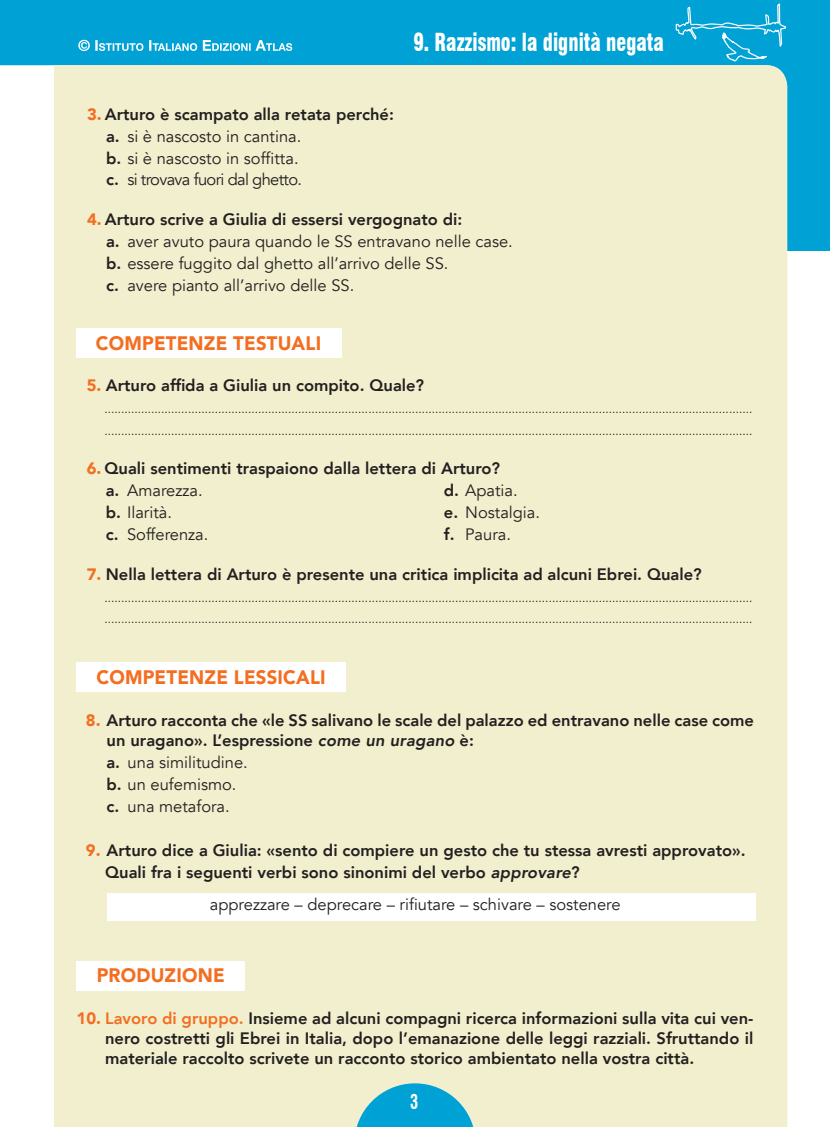
<style>
.page{position:relative;width:830px;height:1127px;background:#fff}
.page>*{position:absolute;margin:0;border:0;box-sizing:border-box;transform-origin:0 0}
.t1{font:900 condensed 24.3px "Swiss 721 BT";color:#fff;scale:.82 1}
.t2{font:700 condensed 19.8px "Swiss 721 BT";color:#fff;scale:.82 1}
.t3{font:900 19.5px "Avenir";letter-spacing:.01em;color:#f36e21;scale:.95 1}
.t4{font:800 16.5px/21.9px "Avenir";color:#231f20}
.t5{font:16.5px/21.9px "Avenir";color:#231f20}
.t6{font:12px/21.9px "Avenir";color:#231f20}
.s1{font-weight:900;color:#f36e21}
.s2{font-weight:800}
.s3{font-weight:400}
.s4{font-style:italic}
.s5{color:#f36e21}
</style>
<div class="page">
<div style="left:0;top:0;width:829px;height:251px;background:#00a2d5"></div>
<div style="left:0;top:65px;width:54px;height:186px;background:#fff"></div>
<svg style="left:675px;top:4px;width:111px;height:58px"></svg>
<svg style="left:78px;top:40px;width:214px;height:11px"></svg>
<div style="left:54px;top:65px;width:733px;height:1062px;background:#f1efcd"></div>
<div style="left:107px;top:893px;width:648px;height:28px;background:#fff"></div>
<div style="left:76px;top:662px;width:269px;height:29px;background:#fff"></div>
<div style="left:77px;top:961px;width:168px;height:29px;background:#fff"></div>
<div style="left:76px;top:328px;width:265px;height:29px;background:#fff"></div>
<svg style="left:354px;top:1083px;width:121px;height:44px;background:#47b8d2"></svg>
<h1 class="t1" style="left:413px;top:28px;width:307px">9. Razzismo: la dignità negata</h1>
<h3 class="t5" style="left:106px;top:103px;width:289px;text-indent:-19px"><span class="s1">3.</span> <span class="s2">Arturo è scampato alla retata perché: a.</span> si è nascosto in cantina.<br><span class="s2">b.</span> si è nascosto in soffitta.<br><span class="s2">c.</span> si trovava fuori dal ghetto.</h3>
<h3 class="t5" style="left:106px;top:209px;width:408px;text-indent:-19px"><span class="s1">4.</span> <span class="s2">Arturo scrive a Giulia di essersi vergognato di:<br>a.</span> aver avuto paura quando le SS entravano nelle case. <span class="s2">b.</span> essere fuggito dal ghetto all’arrivo delle SS.<br><span class="s2">c.</span> avere pianto all’arrivo delle SS.</h3>
<h3 class="t3" style="left:96px;top:326px;width:238px">COMPETENZE TESTUALI</h3>
<h3 class="t4" style="left:87px;top:373px;width:339px"><span class="s1">5.</span> Arturo affida a Giulia un compito. Quale?</h3>
<p class="t6" style="left:104px;top:398px;width:649px">.................................................................................................................................................................................................. ..................................................................................................................................................................................................</p>
<h3 class="t4" style="left:106px;top:456px;width:395px;text-indent:-19px"><span class="s1">6.</span> Quali sentimenti traspaiono dalla lettera di Arturo? a. <span class="s3">Amarezza.<br></span>b. <span class="s3">Ilarità.<br></span>c. <span class="s3">Sofferenza.</span></h3>
<h3 class="t5" style="left:443px;top:480px;width:98px"><span class="s2">d.</span> Apatia.<br><span class="s2">e.</span> Nostalgia. <span class="s2">f.</span> Paura.</h3>
<h3 class="t4" style="left:87px;top:562px;width:616px"><span class="s1">7.</span> Nella lettera di Arturo è presente una critica implicita ad alcuni Ebrei. Quale?</h3>
<p class="t6" style="left:104px;top:587px;width:649px">.................................................................................................................................................................................................. ..................................................................................................................................................................................................</p>
<h3 class="t3" style="left:96px;top:660px;width:242px">COMPETENZE LESSICALI</h3>
<h3 class="t4" style="left:107px;top:709px;width:648px;line-height:19.8px;text-indent:-21px"><span class="s1">8.</span> Arturo racconta che «le SS salivano le scale del palazzo ed entravano nelle case come un uragano». L’espressione <span class="s4">come un uragano</span> è:</h3>
<h3 class="t5" style="left:106px;top:751px;width:143px"><span class="s2">a.</span> una similitudine. <span class="s2">b.</span> un eufemismo. <span class="s2">c.</span> una metafora.</h3>
<h3 class="t4" style="left:105px;top:838px;width:641px;text-indent:-19px"><span class="s1">9.</span> Arturo dice a Giulia: «sento di compiere un gesto che tu stessa avresti approvato».<br>Quali fra i seguenti verbi sono sinonimi del verbo <span class="s4">approvare</span>?</h3>
<h3 class="t5" style="left:210px;top:894px;width:412px">apprezzare – deprecare – rifiutare – schivare – sostenere</h3>
<h3 class="t3" style="left:97px;top:959px;width:136px">PRODUZIONE</h3>
<p class="t4" style="left:105px;top:1007px;width:649px;line-height:19.8px;text-align:justify;text-indent:-28px"><span class="s1">10.</span> <span class="s5">Lavoro di gruppo.</span> Insieme ad alcuni compagni ricerca informazioni sulla vita cui ven&shy;nero costretti gli Ebrei in Italia, dopo l’emanazione delle leggi razziali. Sfruttando il materiale raccolto scrivete un racconto storico ambientato nella vostra città.</p>
<h2 class="t2" style="left:410px;top:1090px;width:11px">3</h2>
</div>
